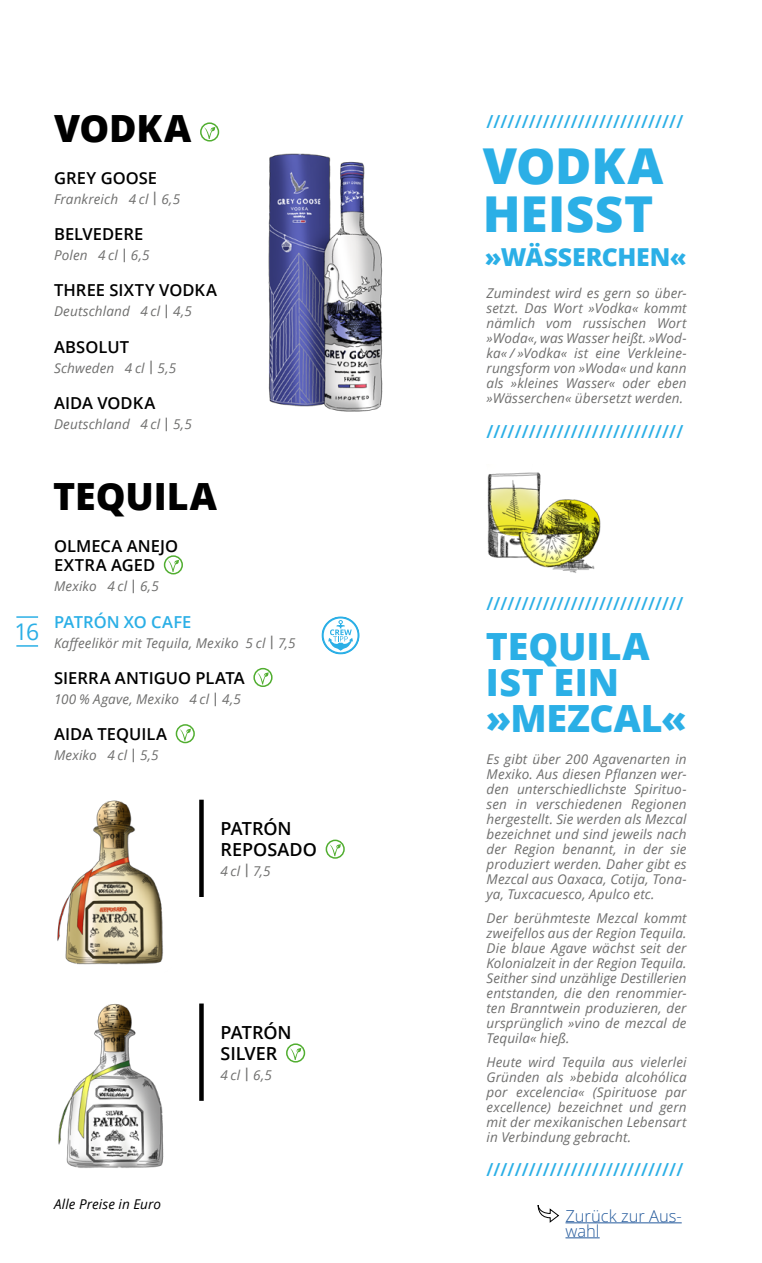
<style>
.page{position:relative;width:762px;height:1263px;background:#fff}
.page>*{position:absolute;margin:0;border:0;box-sizing:border-box;transform-origin:0 0}
.t1{font:800 49.5px/48px "Open Sans";letter-spacing:.005em;color:#2bafe6}
.t2{font:800 37.5px/36px "Open Sans";color:#2bafe6}
.t3{font:800 37.5px "Open Sans";color:#000}
.t4{font:800 24.75px "Open Sans";letter-spacing:-.005em;color:#2bafe6}
.t5{font:22.95px "Open Sans";color:#2bafe6}
.t6{font:600 18px "Open Sans";color:#2bafe6}
.t7{font:600 18px/21px "Open Sans";color:#000}
.t8{font:600 16.5px/19.5px "Open Sans";letter-spacing:.005em;color:#000}
.t9{font:300 16.5px/15px "Open Sans";color:#245a9c}
.t10{font:600 16.5px "Open Sans";color:#2bafe6}
.t11{font:italic 13.5px/15px "Open Sans";letter-spacing:.01em;color:#6f6f6e;text-align:justify}
.t12{font:italic 13.5px "Open Sans";letter-spacing:.005em;color:#000}
.s1{font-weight:600;font-style:normal}
</style>
<div class="page">
<img style="left:58px;top:1004px;width:106px;height:164px">
<img style="left:57px;top:800px;width:106px;height:165px">
<img style="left:487px;top:472px;width:114px;height:101px">
<img style="left:268px;top:153px;width:115px;height:259px">
<hr style="left:565px;top:1222px;width:116px;height:1px;background:#245a9c">
<hr style="left:565px;top:1237px;width:34px;height:1px;background:#245a9c">
<svg style="left:537px;top:1205px;width:22px;height:18px"></svg>
<svg style="left:199px;top:800px;width:4px;height:97px"></svg>
<svg style="left:329px;top:844px;width:12px;height:12px"></svg>
<div style="left:325px;top:839px;width:19px;height:20px;border:2px solid #51ae30;border-radius:50%"></div>
<svg style="left:199px;top:1003px;width:4px;height:98px"></svg>
<svg style="left:290px;top:1048px;width:11px;height:11px"></svg>
<div style="left:286px;top:1043px;width:19px;height:19px;border:2px solid #51ae30;border-radius:50%"></div>
<svg style="left:204px;top:127px;width:11px;height:12px"></svg>
<div style="left:200px;top:122px;width:19px;height:20px;border:2px solid #51ae30;border-radius:50%"></div>
<svg style="left:167px;top:560px;width:12px;height:11px"></svg>
<div style="left:164px;top:555px;width:19px;height:19px;border:2px solid #51ae30;border-radius:50%"></div>
<svg style="left:257px;top:672px;width:11px;height:12px"></svg>
<div style="left:253px;top:668px;width:19px;height:19px;border:2px solid #51ae30;border-radius:50%"></div>
<svg style="left:179px;top:729px;width:12px;height:11px"></svg>
<div style="left:175px;top:724px;width:20px;height:19px;border:2px solid #51ae30;border-radius:50%"></div>
<svg style="left:321px;top:616px;width:38px;height:38px"></svg>
<hr style="left:16px;top:645px;width:22px;height:2px;background:#2bafe6">
<hr style="left:16px;top:616px;width:22px;height:2px;background:#2bafe6">
<h2 class="t3" style="left:54px;top:99px;width:139px">VODKA</h2>
<p class="t8" style="left:54px;top:168px;width:105px">GREY GOOSE</p>
<p class="t11" style="left:54px;top:191px;width:127px">Frankreich 4 cl <span class="s1">|</span> 6,5</p>
<p class="t8" style="left:54px;top:224px;width:91px">BELVEDERE</p>
<p class="t11" style="left:54px;top:247px;width:97px">Polen 4 cl <span class="s1">|</span> 6,5</p>
<p class="t8" style="left:54px;top:280px;width:164px">THREE SIXTY VODKA</p>
<p class="t11" style="left:54px;top:304px;width:139px">Deutschland 4 cl <span class="s1">|</span> 4,5</p>
<p class="t8" style="left:54px;top:337px;width:77px">ABSOLUT</p>
<p class="t11" style="left:54px;top:360px;width:124px">Schweden 4 cl <span class="s1">|</span> 5,5</p>
<p class="t8" style="left:54px;top:393px;width:103px">AIDA VODKA</p>
<p class="t11" style="left:54px;top:416px;width:139px">Deutschland 4 cl <span class="s1">|</span> 5,5</p>
<h3 class="t5" style="left:15px;top:616px;width:26px">16</h3>
<h2 class="t3" style="left:53px;top:467px;width:165px">TEQUILA</h2>
<p class="t8" style="left:54px;top:536px;width:125px">OLMECA ANEJO<br>EXTRA AGED</p>
<p class="t11" style="left:54px;top:579px;width:106px">Mexiko 4 cl <span class="s1">|</span> 6,5</p>
<p class="t10" style="left:54px;top:610px;width:139px">PATRÓN XO CAFE</p>
<p class="t11" style="left:54px;top:635px;width:243px">Kaffeelikör mit Tequila, Mexiko 5 cl <span class="s1">|</span> 7,5</p>
<p class="t8" style="left:54px;top:668px;width:192px">SIERRA ANTIGUO PLATA</p>
<p class="t11" style="left:54px;top:691px;width:188px">100 % Agave, Mexiko 4 cl <span class="s1">|</span> 4,5</p>
<p class="t8" style="left:54px;top:724px;width:114px">AIDA TEQUILA</p>
<p class="t11" style="left:54px;top:747px;width:106px">Mexiko 4 cl <span class="s1">|</span> 5,5</p>
<h3 class="t7" style="left:220px;top:817px;width:98px">PATRÓN<br>REPOSADO</h3>
<p class="t11" style="left:220px;top:863px;width:52px">4 cl <span class="s1">|</span> 7,5</p>
<p class="t12" style="left:54px;top:1195px;width:108px">Alle Preise in Euro</p>
<h3 class="t7" style="left:220px;top:1021px;width:73px">PATRÓN<br>SILVER</h3>
<p class="t11" style="left:220px;top:1067px;width:53px">4 cl <span class="s1">|</span> 6,5</p>
<h3 class="t6" style="left:486px;top:109px;width:198px">////////////////////////////</h3>
<h1 class="t1" style="left:482px;top:140px;width:182px">VODKA<br>HEISST</h1>
<h3 class="t4" style="left:484px;top:238px;width:203px">»WÄSSERCHEN«</h3>
<p class="t11" style="left:486px;top:285px;width:201px">Zumindest wird es gern so über&shy;setzt. Das Wort »Vodka« kommt nämlich vom russischen Wort »Woda«, was Wasser heißt. »Wod&shy;ka« / »Vodka« ist eine Verkleine&shy;rungsform von »Woda« und kann als »kleines Wasser« oder eben »Wässerchen« übersetzt werden.</p>
<h3 class="t6" style="left:486px;top:419px;width:198px">////////////////////////////</h3>
<h3 class="t6" style="left:486px;top:591px;width:198px">////////////////////////////</h3>
<h2 class="t2" style="left:485px;top:626px;width:202px">TEQUILA<br>IST EIN »MEZCAL«</h2>
<p class="t11" style="left:486px;top:751px;width:201px">Es gibt über 200 Agavenarten in Mexiko. Aus diesen Pflanzen wer&shy;den unterschiedlichste Spirituo&shy;sen in verschiedenen Regionen hergestellt. Sie werden als Mezcal bezeichnet und sind jeweils nach der Region benannt, in der sie produziert werden. Daher gibt es Mezcal aus Oaxaca, Cotija, Tona&shy;ya, Tuxcacuesco, Apulco etc.</p>
<p class="t11" style="left:486px;top:910px;width:201px">Der berühmteste Mezcal kommt zweifellos aus der Region Tequila.<br>Die blaue Agave wächst seit der Kolonialzeit in der Region Tequila.<br>Seither sind unzählige Destillerien entstanden, die den renommier&shy;ten Branntwein produzieren, der ursprünglich »vino de mezcal de Tequila« hieß.</p>
<p class="t11" style="left:486px;top:1054px;width:201px">Heute wird Tequila aus vielerlei Gründen als »bebida alcohólica por excelencia« (Spirituose par excellence) bezeichnet und gern mit der mexikanischen Lebensart in Verbindung gebracht.</p>
<h3 class="t6" style="left:486px;top:1157px;width:198px">////////////////////////////</h3>
<p class="t9" style="left:565px;top:1208px;width:118px">Zurück zur Aus&shy;wahl</p>
</div>
